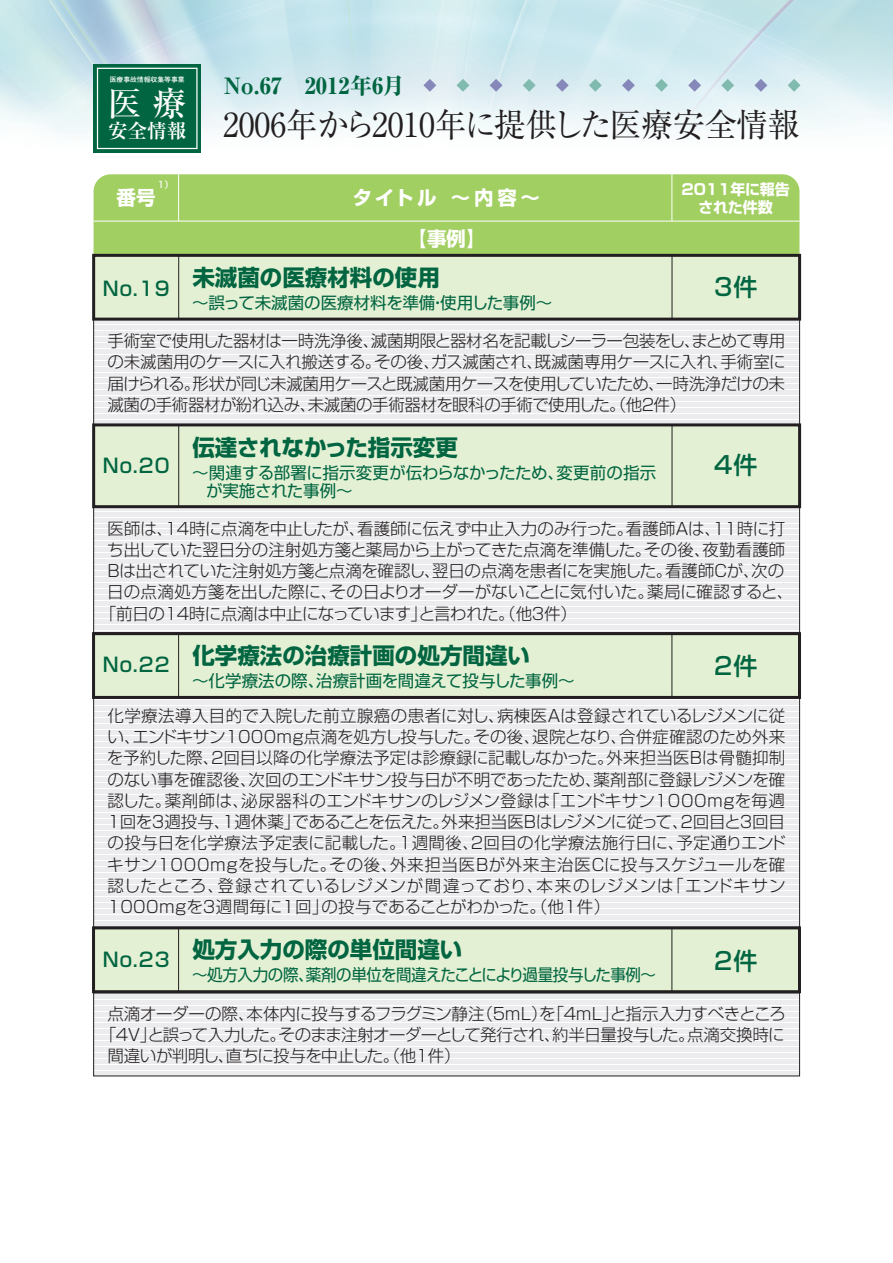
<style>
.page{position:relative;width:893px;height:1263px;background:#fff}
.page>*{position:absolute;margin:0;border:0;box-sizing:border-box;transform-origin:0 0}
.t1{font:33.75px "Ryumin Pro Medium 90 msp RKSJ H";color:#fff}
.t2{font:33px "Ryumin Pro Regular 90 msp RKSJ H";letter-spacing:-.005em;color:#231f20;scale:.96 1}
.t3{font:24px "Shin Go Pro Medium 90 msp RKSJ H";letter-spacing:.05em;color:#006540}
.t4{font:22.5px "Shin Go Pro Bold 90 msp RKSJ H";color:#006540}
.t5{font:22.5px "Ryumin Pro Heavy 90 msp RKSJ H";color:#006540}
.t6{font:19.5px/40.5px "Shin Go Pro Bold 90 msp RKSJ H";letter-spacing:.07em;color:#fff;text-align:center}
.t7{font:19.5px "Shin Go Pro Medium 90 msp RKSJ H";letter-spacing:.05em;color:#006540}
.t8{font:19.5px "Ryumin Pro Bold 90 msp RKSJ H";color:#fff}
.t9{font:16.5px/21.3px "Shin Go Pro Light 90 msp RKSJ H";letter-spacing:-.02em;color:#231f20;text-align:justify}
.t10{font:16.5px "Shin Go Pro Light 90 msp RKSJ H";letter-spacing:-.04em;color:#231f20}
.t11{font:16.5px "Shin Go Pro Regular 90 msp RKSJ H";color:#006540}
.t12{font:16.5px/18.5px "Shin Go Pro Regular 90 msp RKSJ H";letter-spacing:-.005em;color:#006540}
.t13{font:16.5px "Shin Go Pro Regular 90 msp RKSJ H";letter-spacing:-.045em;color:#006540;scale:.94 1}
.t14{font:16.5px "Shin Go Pro Regular 90 msp RKSJ H";letter-spacing:-.025em;color:#006540;scale:.94 1}
.t15{font:15px/18px "Shin Go Pro Bold 90 msp RKSJ H";color:#fff;text-align:center}
.t16{font:9px "Shin Go Pro Medium 90 msp RKSJ H";color:#fff}
.t17{font:6.75px "Futo Go B101 Pro Bold 90 msp RKSJ H";color:#fff}
</style>
<div class="page">
<img style="left:0;top:0;width:893px;height:1077px">
<div style="left:94px;top:174px;width:705px;height:80px;background:#a2cf62"></div>
<hr style="left:94px;top:221px;width:705px;height:1px;background:#fff">
<hr style="left:178px;top:174px;width:1px;height:47px;background:#fff">
<hr style="left:671px;top:174px;width:1px;height:47px;background:#fff">
<svg style="left:95px;top:321px;width:703px;height:102px;fill:#ececee"></svg>
<div style="left:94px;top:255px;width:705px;height:64px;background:#e4f0d4"></div>
<div style="left:92px;top:254px;width:709px;height:67px;border:3px solid #231f20"></div>
<hr style="left:178px;top:255px;width:1px;height:64px;background:#231f20">
<hr style="left:672px;top:255px;width:1px;height:64px;background:#231f20">
<svg style="left:95px;top:508px;width:703px;height:123px;fill:#ececee"></svg>
<div style="left:94px;top:425px;width:705px;height:82px;background:#e4f0d4"></div>
<div style="left:92px;top:423px;width:709px;height:85px;border:3px solid #231f20"></div>
<hr style="left:178px;top:425px;width:1px;height:82px;background:#231f20">
<hr style="left:672px;top:425px;width:1px;height:82px;background:#231f20">
<svg style="left:456px;top:79px;width:13px;height:13px"></svg>
<svg style="left:490px;top:79px;width:12px;height:13px"></svg>
<svg style="left:423px;top:79px;width:13px;height:13px"></svg>
<svg style="left:523px;top:79px;width:13px;height:13px"></svg>
<svg style="left:556px;top:79px;width:13px;height:13px"></svg>
<svg style="left:589px;top:79px;width:13px;height:13px"></svg>
<svg style="left:622px;top:79px;width:13px;height:13px"></svg>
<svg style="left:655px;top:79px;width:13px;height:13px"></svg>
<svg style="left:688px;top:79px;width:13px;height:13px"></svg>
<svg style="left:721px;top:79px;width:13px;height:13px"></svg>
<svg style="left:754px;top:79px;width:13px;height:13px"></svg>
<svg style="left:787px;top:79px;width:13px;height:13px"></svg>
<div style="left:94px;top:64px;width:107px;height:88px;background:#006540"></div>
<div style="left:97px;top:68px;width:101px;height:81px;border:1px solid #fff"></div>
<svg style="left:95px;top:700px;width:703px;height:225px;fill:#ececee"></svg>
<div style="left:94px;top:634px;width:705px;height:63px;background:#e4f0d4"></div>
<div style="left:92px;top:632px;width:709px;height:67px;border:3px solid #231f20"></div>
<hr style="left:178px;top:634px;width:1px;height:63px;background:#231f20">
<hr style="left:672px;top:634px;width:1px;height:63px;background:#231f20">
<svg style="left:95px;top:995px;width:703px;height:79px;fill:#ececee"></svg>
<div style="left:94px;top:928px;width:705px;height:64px;background:#e4f0d4"></div>
<div style="left:92px;top:926px;width:709px;height:67px;border:3px solid #231f20"></div>
<hr style="left:178px;top:928px;width:1px;height:64px;background:#231f20">
<hr style="left:672px;top:928px;width:1px;height:64px;background:#231f20">
<p class="t17" style="left:110px;top:77px;width:76px">医療事故情報収集等事業</p>
<p class="t5" style="left:224px;top:77px;width:182px">No.67　2012年6月</p>
<p class="t1" style="left:108px;top:90px;width:80px">医 療</p>
<p class="t8" style="left:108px;top:124px;width:80px">安全情報</p>
<p class="t2" style="left:223px;top:112px;width:602px">2006年から2010年に提供した医療安全情報</p>
<p class="t16" style="left:158px;top:181px;width:17px">1）</p>
<p class="t6" style="left:352px;top:180px;width:189px">タイトル ～内容～【事例】</p>
<p class="t15" style="left:681px;top:182px;width:110px">2011年に報告された件数</p>
<p class="t4" style="left:103px;top:269px;width:339px"><sub>No.19</sub> 未滅菌の医療材料の使用</p>
<p class="t3" style="left:714px;top:278px;width:45px">3件</p>
<p class="t11" style="left:192px;top:297px;width:361px">～誤って未滅菌の医療材料を準備・使用した事例～</p>
<p class="t9" style="left:107px;top:332px;width:680px">手術室で使用した器材は一時洗浄後、滅菌期限と器材名を記載しシーラー包装をし、まとめて専用の未滅菌用のケースに入れ搬送する。その後、ガス滅菌され、既滅菌専用ケースに入れ、手術室に届けられる。形状が同じ未滅菌用ケースと既滅菌用ケースを使用していたため、一時洗浄だけの未滅菌の手術器材が紛れ込み、未滅菌の手術器材を眼科の手術で使用した。（他２件）</p>
<p class="t6" style="left:117px;top:180px;width:40px">番号</p>
<p class="t4" style="left:192px;top:439px;width:267px">伝達されなかった指示変更</p>
<p class="t12" style="left:206px;top:465px;width:452px;text-indent:-14px">～関連する部署に指示変更が伝わらなかったため、変更前の指示が実施された事例～</p>
<p class="t9" style="left:107px;top:520px;width:679px">医師は、１４時に点滴を中止したが、看護師に伝えず中止入力のみ行った。看護師Ａは、１１時に打</p>
<p class="t9" style="left:107px;top:541px;width:680px">ち出していた翌日分の注射処方箋と薬局から上がってきた点滴を準備した。その後、夜勤看護師</p>
<p class="t9" style="left:105px;top:563px;width:680px">Ｂは出されていた注射処方箋と点滴を確認し、翌日の点滴を患者にを実施した。看護師Ｃが、次の</p>
<p class="t9" style="left:107px;top:584px;width:688px">日の点滴処方箋を出した際に、その日よりオーダーがないことに気付いた。薬局に確認すると、</p>
<p class="t9" style="left:100px;top:605px;width:479px">「前日の１４時に点滴は中止になっています」と言われた。（他３件）</p>
<p class="t7" style="left:103px;top:459px;width:68px">No.20</p>
<p class="t3" style="left:714px;top:456px;width:45px">4件</p>
<p class="t4" style="left:103px;top:647px;width:429px"><sub>No.22</sub> 化学療法の治療計画の処方間違い</p>
<p class="t3" style="left:714px;top:657px;width:45px">2件</p>
<p class="t11" style="left:192px;top:674px;width:384px">～化学療法の際、治療計画を間違えて投与した事例～</p>
<p class="t9" style="left:107px;top:707px;width:681px">化学療法導入目的で入院した前立腺癌の患者に対し、病棟医Ａは登録されているレジメンに従い、エンドキサン1000mg点滴を処方し投与した。その後、退院となり、合併症確認のため外来を予約した際、２回目以降の化学療法予定は診療録に記載しなかった。外来担当医Ｂは骨髄抑制のない事を確認後、次回のエンドキサン投与日が不明であったため、薬剤部に登録レジメンを確認した。薬剤師は、泌尿器科のエンドキサンのレジメン登録は「エンドキサン1000ｍｇを毎週1回を3週投与、1週休薬」であることを伝えた。外来担当医Ｂはレジメンに従って、2回目と3回目の投与日を化学療法予定表に記載した。1週間後、２回目の化学療法施行日に、予定通りエンドキサン1000mgを投与した。その後、外来担当医Ｂが外来主治医Ｃに投与スケジュールを確認したところ、登録されているレジメンが間違っており、本来のレジメンは「エンドキサン1000mgを3週間毎に1回」の投与であることがわかった。（他１件）</p>
<p class="t7" style="left:103px;top:952px;width:68px">No.23</p>
<p class="t4" style="left:192px;top:941px;width:271px">処方入力の際の単位間違い</p>
<p class="t13" style="left:306px;top:969px;width:374px">薬剤の単位を間違えたことにより過量投与した事例～</p>
<p class="t14" style="left:192px;top:969px;width:131px">～処方入力の際、</p>
<p class="t3" style="left:714px;top:952px;width:45px">2件</p>
<p class="t9" style="left:107px;top:1005px;width:680px">点滴オーダーの際、本体内に投与するフラグミン静注（５ｍＬ）を「４ｍＬ」と指示入力すべきところ</p>
<p class="t10" style="left:100px;top:1028px;width:686px">「４Ｖ」と誤って入力した。そのまま注射オーダーとして発行され、約半日量投与した。点滴交換時に</p>
<p class="t10" style="left:107px;top:1050px;width:355px">間違いが判明し、直ちに投与を中止した。（他１件）</p>
</div>
